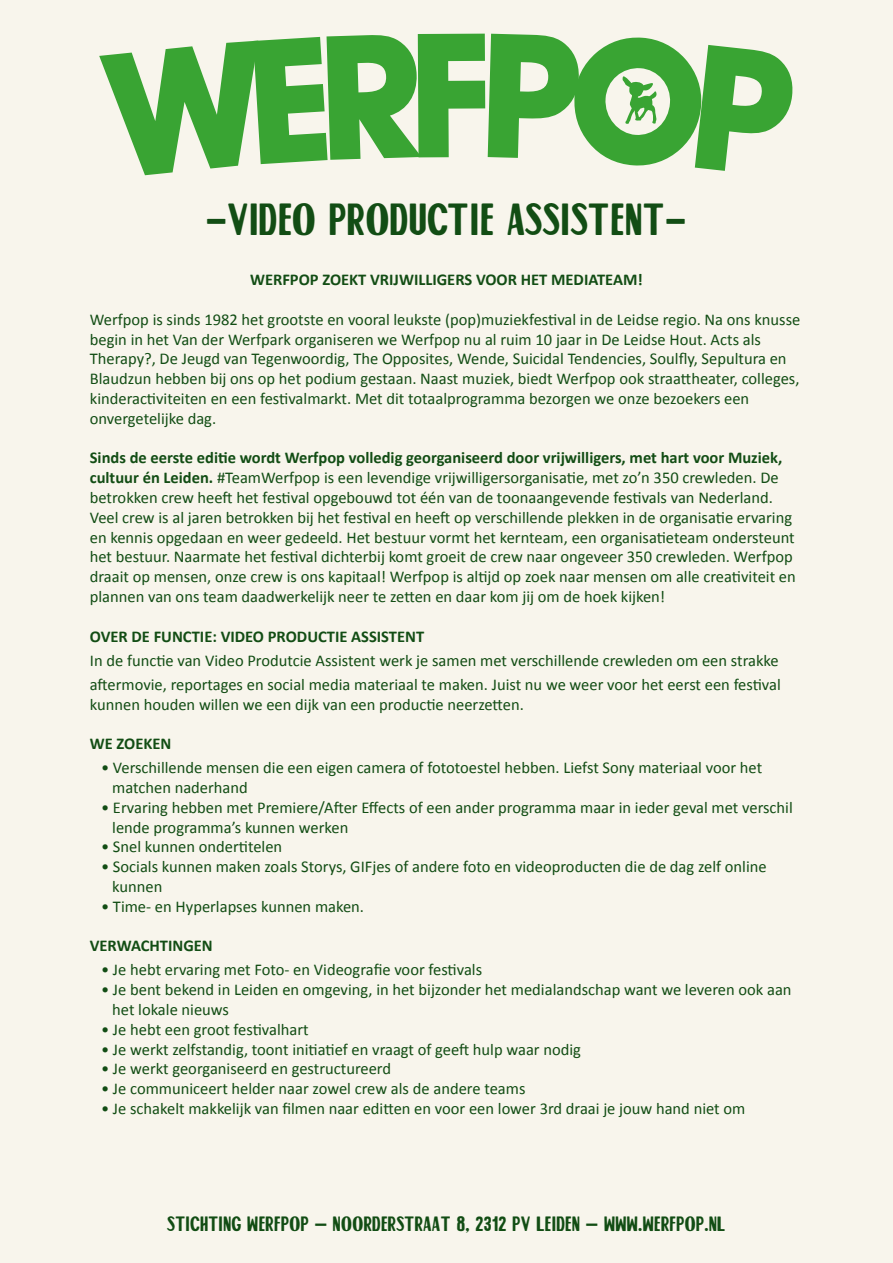
<style>
.page{position:relative;width:893px;height:1263px;background:#f8f5ec}
.page>*{position:absolute;margin:0;border:0;box-sizing:border-box;transform-origin:0 0}
.t1{font:45px "Onehunga Sans";letter-spacing:.02em;color:#124d14}
.t2{font:20.7px "Onehunga Sans";letter-spacing:.02em;color:#124d14}
.t3{font:16.5px/19.8px "Calibri";color:#124d14}
.t4{font:700 16.5px "Calibri";color:#124d14}
.s1{font-weight:700}
</style>
<div class="page">
<svg style="left:99px;top:34px;width:694px;height:141px"></svg>
<h1 class="t1" style="left:206px;top:198px;width:481px">–VIDEO PRODUCTIE ASSISTENT–</h1>
<p class="t4" style="left:250px;top:269px;width:394px">WERFPOP ZOEKT VRIJWILLIGERS VOOR HET MEDIATEAM!</p>
<p class="t3" style="left:90px;top:309px;width:712px">Werfpop is sinds 1982 het grootste en vooral leukste (pop)muziekfestival in de Leidse regio. Na ons knusse begin in het Van der Werfpark organiseren we Werfpop nu al ruim 10 jaar in De Leidse Hout. Acts als Therapy?, De Jeugd van Tegenwoordig, The Opposites, Wende, Suicidal Tendencies, Soulfly, Sepultura en Blaudzun hebben bij ons op het podium gestaan. Naast muziek, biedt Werfpop ook straattheater, colleges, kinderactiviteiten en een festivalmarkt. Met dit totaalprogramma bezorgen we onze bezoekers een onvergetelijke dag.</p>
<p class="t3" style="left:90px;top:447px;width:707px"><span class="s1">Sinds de eerste editie wordt Werfpop volledig georganiseerd door vrijwilligers, met hart voor Muziek, cultuur én Leiden.</span> #TeamWerfpop is een levendige vrijwilligersorganisatie, met zo’n 350 crewleden. De betrokken crew heeft het festival opgebouwd tot één van de toonaangevende festivals van Nederland.<br>Veel crew is al jaren betrokken bij het festival en heeft op verschillende plekken in de organisatie ervaring en kennis opgedaan en weer gedeeld. Het bestuur vormt het kernteam, een organisatieteam ondersteunt het bestuur. Naarmate het festival dichterbij komt groeit de crew naar ongeveer 350 crewleden. Werfpop draait op mensen, onze crew is ons kapitaal! Werfpop is altijd op zoek naar mensen om alle creativiteit en plannen van ons team daadwerkelijk neer te zetten en daar kom jij om de hoek kijken!</p>
<p class="t4" style="left:90px;top:626px;width:336px">OVER DE FUNCTIE: VIDEO PRODUCTIE ASSISTENT</p>
<p class="t3" style="left:90px;top:647px;width:692px;line-height:24px">In de functie van Video Produtcie Assistent werk je samen met verschillende crewleden om een strakke aftermovie, reportages en social media materiaal te maken. Juist nu we weer voor het eerst een festival</p>
<p class="t3" style="left:90px;top:693px;width:436px">kunnen houden willen we een dijk van een productie neerzetten.</p>
<p class="t4" style="left:90px;top:733px;width:83px">WE ZOEKEN</p>
<p class="t3" style="left:112px;top:757px;width:652px;text-indent:-11px">• Verschillende mensen die een eigen camera of fototoestel hebben. Liefst Sony materiaal voor het matchen naderhand</p>
<p class="t3" style="left:112px;top:796px;width:682px;text-indent:-11px">• Ervaring hebben met Premiere/After Effects of een ander programma maar in ieder geval met verschil lende programma’s kunnen werken</p>
<p class="t3" style="left:101px;top:836px;width:183px">• Snel kunnen ondertitelen</p>
<p class="t3" style="left:112px;top:856px;width:656px;text-indent:-11px">• Socials kunnen maken zoals Storys, GIFjes of andere foto en videoproducten die de dag zelf online kunnen</p>
<p class="t3" style="left:101px;top:895px;width:265px">• Time- en Hyperlapses kunnen maken.</p>
<p class="t4" style="left:90px;top:936px;width:124px">VERWACHTINGEN</p>
<p class="t3" style="left:101px;top:959px;width:383px">• Je hebt ervaring met Foto- en Videografie voor festivals</p>
<p class="t3" style="left:112px;top:979px;width:681px;text-indent:-11px">• Je bent bekend in Leiden en omgeving, in het bijzonder het medialandschap want we leveren ook aan het lokale nieuws</p>
<p class="t3" style="left:101px;top:1018px;width:209px">• Je hebt een groot festivalhart</p>
<p class="t3" style="left:101px;top:1038px;width:481px">• Je werkt zelfstandig, toont initiatief en vraagt of geeft hulp waar nodig</p>
<p class="t3" style="left:101px;top:1058px;width:292px">• Je werkt georganiseerd en gestructureerd</p>
<p class="t3" style="left:101px;top:1078px;width:426px">• Je communiceert helder naar zowel crew als de andere teams</p>
<p class="t3" style="left:101px;top:1098px;width:646px">• Je schakelt makkelijk van filmen naar editten en voor een lower 3rd draai je jouw hand niet om</p>
<p class="t2" style="left:167px;top:1213px;width:559px">STICHTING WERFPOP - NOORDERSTRAAT 8, 2312 PV LEIDEN - WWW.WERFPOP.NL</p>
</div>
